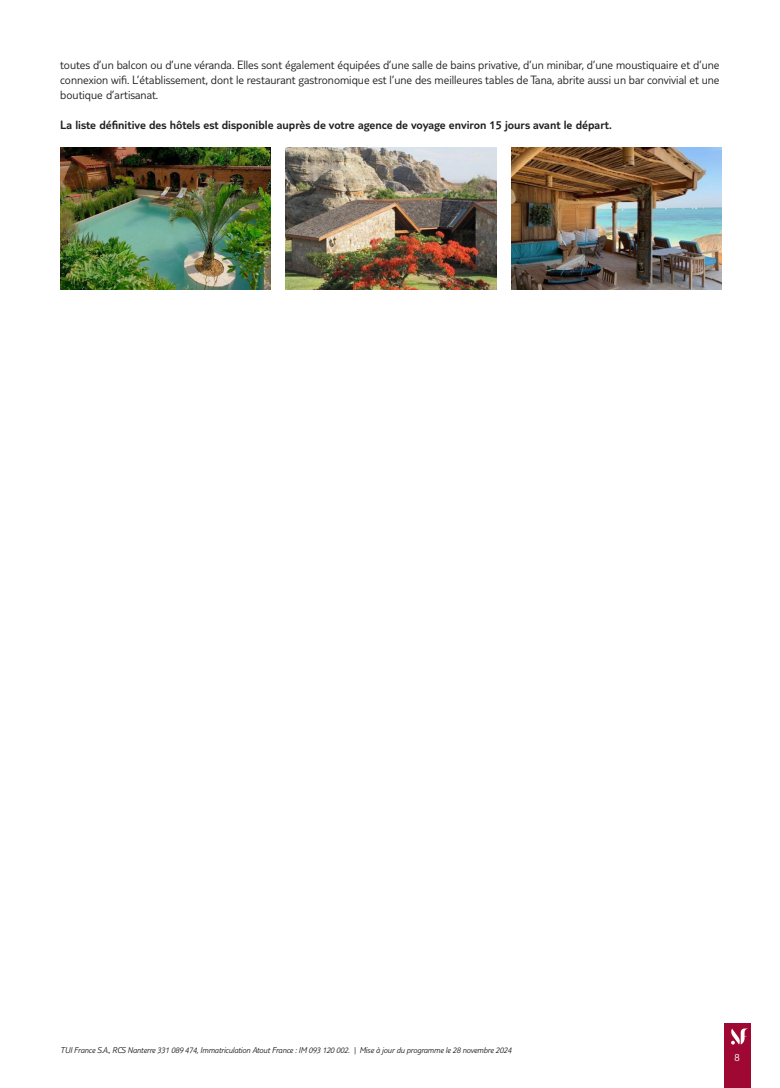
<style>
.page{position:relative;width:780px;height:1088px;background:#fff}
.page>*{position:absolute;margin:0;border:0;box-sizing:border-box;transform-origin:0 0}
.t1{font:300 12.5px/15px "TUI Type";color:#231f20;text-align:justify}
.t2{font:300 12.5px "TUI Type";color:#231f20}
.t3{font:300 11.25px "TUI Type";color:#fff}
.t4{font:italic 300 8.75px "TUI Type";letter-spacing:-.02em;color:#231f20}
</style>
<div class="page">
<div style="left:724px;top:1023px;width:26px;height:65px;background:#9e0832"></div>
<svg style="left:731px;top:1028px;width:17px;height:16px"></svg>
<img style="left:60px;top:148px;width:210px;height:142px">
<img style="left:286px;top:148px;width:210px;height:142px">
<img style="left:511px;top:148px;width:210px;height:142px">
<p class="t1" style="left:60px;top:57px;width:660px">toutes d’un balcon ou d’une véranda. Elles sont également équipées d’une salle de bains privative, d’un minibar, d’une moustiquaire et d’une connexion wifi. L’établissement, dont le restaurant gastronomique est l’une des meilleures tables de Tana, abrite aussi un bar convivial et une boutique d’artisanat.</p>
<p class="t2" style="left:60px;top:117px;width:553px">La liste définitive des hôtels est disponible auprès de votre agence de voyage environ 15 jours avant le départ.</p>
<p class="t4" style="left:60px;top:1045px;width:452px">TUI France S.A., RCS Nanterre 331 089 474, Immatriculation Atout France : IM 093 120 002. | Mise à jour du programme le 28 novembre 2024</p>
<p class="t3" style="left:734px;top:1050px;width:7px">8</p>
</div>
